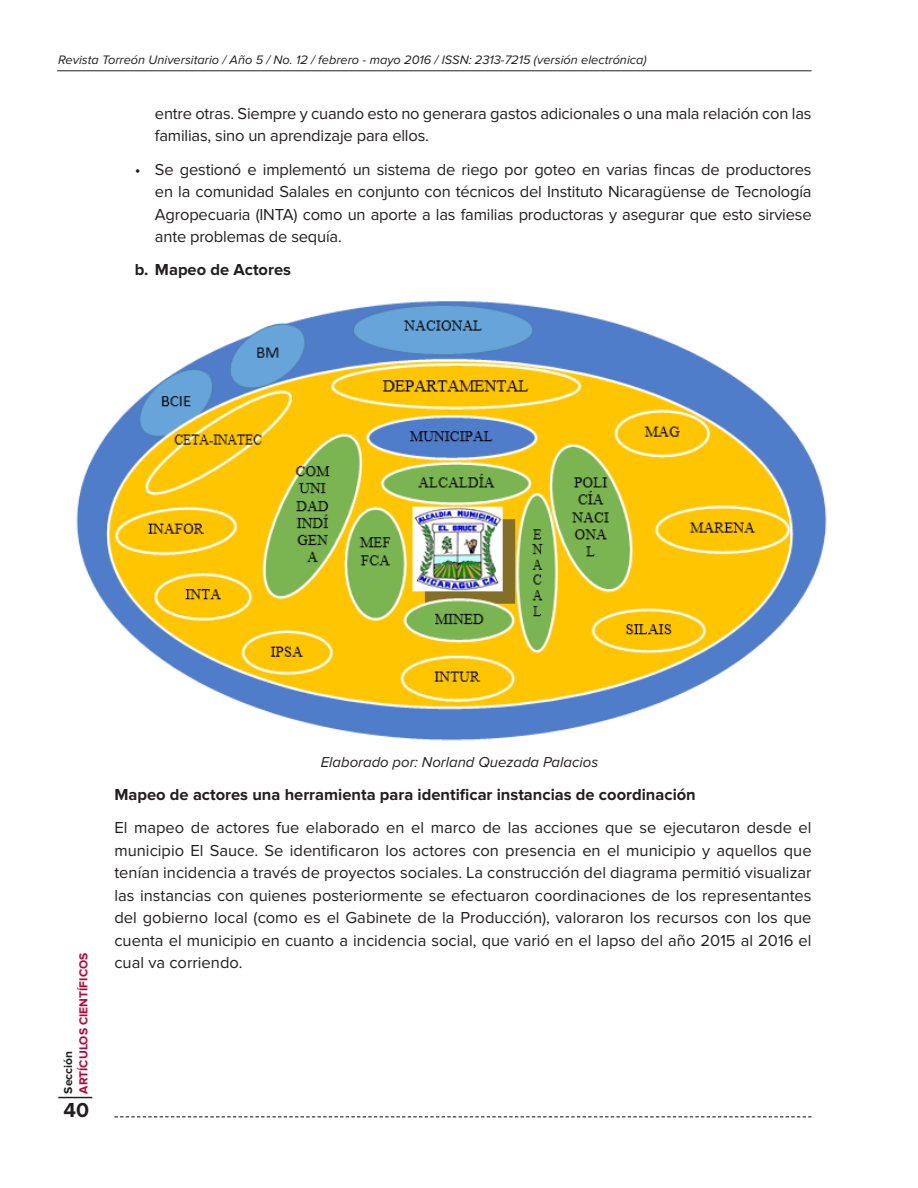
<style>
.page{position:relative;width:918px;height:1188px;background:#fff}
.page>*{position:absolute;margin:0;border:0;box-sizing:border-box;transform-origin:0 0}
.t1{font:700 21px "Proxima Nova";color:#231f20}
.Art__Parrafo{font:16.5px/22.5px "Proxima Nova";letter-spacing:-.01em;color:#231f20;text-align:justify}
.Art__Parr__SubTitulo{font:700 16.5px "Proxima Nova";color:#231f20}
.Pie_Tbls-Fgs{font:italic 14.85px "Proxima Nova";color:#231f20}
.t2{font:italic 12.75px "Proxima Nova";color:#231f20}
.t3{font:700 12px "Proxima Nova";color:#b90335}
.t4{font:700 12px "Proxima Nova";color:#231f20}
</style>
<div class="page">
<img style="left:76px;top:301px;width:751px;height:440px">
<hr style="left:57px;top:70px;width:755px;height:1px;background:#231f20">
<hr style="left:58px;top:1097px;width:34px;height:1px;background:#231f20">
<svg style="left:114px;top:1116px;width:698px;height:1px"></svg>
<p class="t2" style="left:58px;top:54px;width:590px">Revista Torreón Universitario / Año 5 / No. 12 / febrero - mayo 2016 / ISSN: 2313-7215 (versión electrónica)</p>
<p class="Art__Parrafo" style="left:155px;top:102px;width:658px">entre otras. Siempre y cuando esto no generara gastos adicionales o una mala relación con las familias, sino un aprendizaje para ellos.</p>
<p class="Art__Parrafo" style="left:155px;top:158px;width:658px;text-indent:-20px">• Se gestionó e implementó un sistema de riego por goteo en varias fincas de productores en la comunidad Salales en conjunto con técnicos del Instituto Nicaragüense de Tecnología Agropecuaria (INTA) como un aporte a las familias productoras y asegurar que esto sirviese ante problemas de sequía.</p>
<p class="Art__Parr__SubTitulo" style="left:135px;top:260px;width:158px">b. Mapeo de Actores</p>
<p class="t3" style="left:77px;top:1094px;width:142px;rotate:-90deg">ARTÍCULOS CIENTÍFICOS</p>
<p class="t1" style="left:64px;top:1098px;width:27px">40</p>
<p class="t4" style="left:61px;top:1094px;width:44px;rotate:-90deg">Sección</p>
<p class="Pie_Tbls-Fgs" style="left:321px;top:755px;width:279px">Elaborado por: Norland Quezada Palacios</p>
<p class="Art__Parr__SubTitulo" style="left:114px;top:785px;width:583px">Mapeo de actores una herramienta para identificar instancias de coordinación</p>
<p class="Art__Parrafo" style="left:114px;top:817px;width:699px">El mapeo de actores fue elaborado en el marco de las acciones que se ejecutaron desde el municipio El Sauce. Se identificaron los actores con presencia en el municipio y aquellos que tenían incidencia a través de proyectos sociales. La construcción del diagrama permitió visualizar las instancias con quienes posteriormente se efectuaron coordinaciones de los representantes del gobierno local (como es el Gabinete de la Producción), valoraron los recursos con los que cuenta el municipio en cuanto a incidencia social, que varió en el lapso del año 2015 al 2016 el cual va corriendo.</p>
</div>
